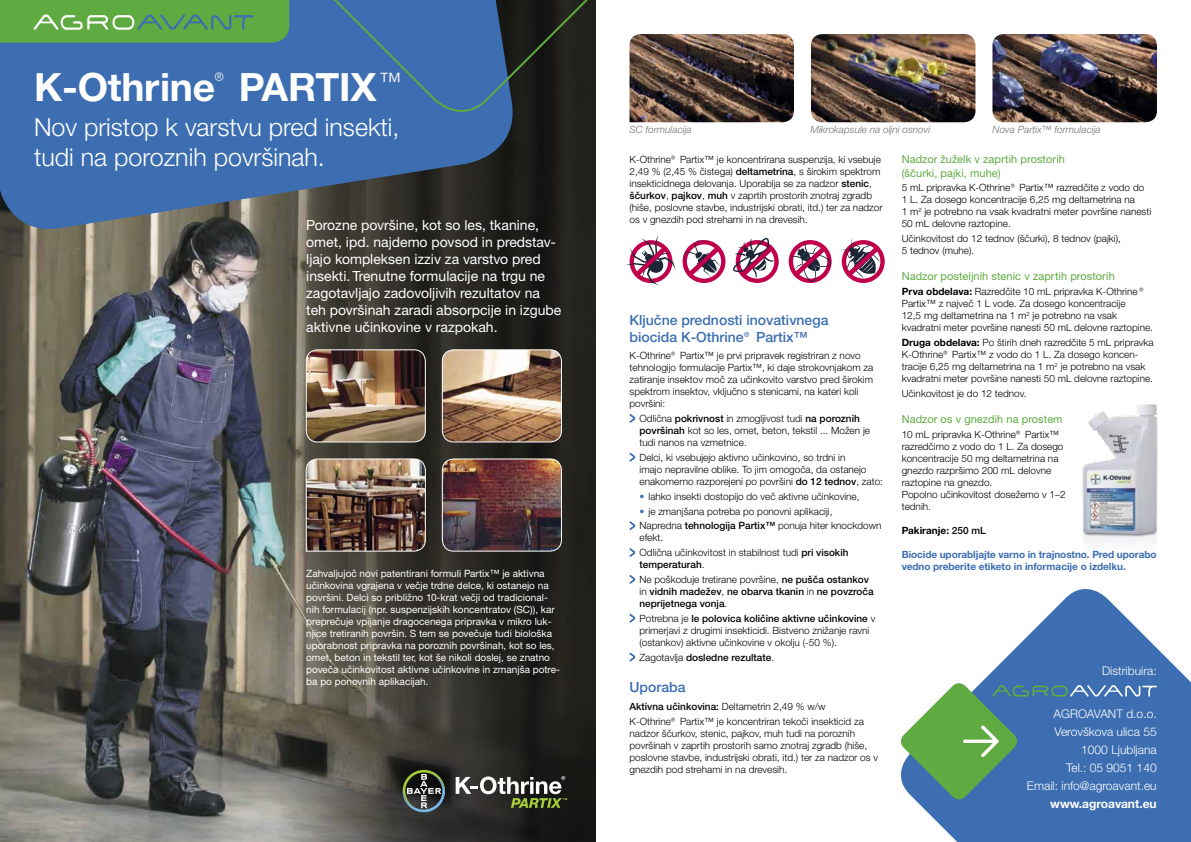
<style>
.page{position:relative;width:1191px;height:842px;background:#fff}
.page>*{position:absolute;margin:0;border:0;box-sizing:border-box;transform-origin:0 0}
.t1{font:700 39px "Helvetica Neue CE";letter-spacing:-.005em;color:#fff}
.t2{font:300 25px/30px "Helvetica Neue CE";color:#fff}
.t3{font:14px/17px "Helvetica Neue CE";color:#fff}
.t4{font:500 14px/16.8px "Helvetica Neue CE";color:#3c6eb1}
.t5{font:300 12px/18px "Helvetica Neue CE";color:#fff;text-align:right}
.t6{font:700 12px "Helvetica Neue CE";color:#fff}
.t7{font:11px/14px "Helvetica Neue CE";letter-spacing:.005em;color:#5faa41}
.t8{font:300 10px/12px "Helvetica Neue CE";color:#000}
.t9{font:10px/12px "Helvetica Neue CE";color:#fff}
.t10{font:700 10px/12px "Helvetica Neue CE";letter-spacing:-.01em;color:#3c6eb1}
.t11{font:500 10px/12px "Helvetica Neue CE";color:#000}
.t12{font:italic 300 10px "Helvetica Neue CE";color:#727272}
.t13{font:700 10px "Helvetica Neue CE";color:#000}
.s1{font-weight:500}
.s2{font-weight:700}
.s3{color:#3c6eb1}
.s4{font-weight:300}
</style>
<div class="page">
<img style="left:0;top:237px;width:278px;height:605px">
<svg style="left:278px;top:126px;width:317px;height:716px;background:#3a3831"></svg>
<img style="left:1082px;top:404px;width:76px;height:139px">
<img style="left:714px;top:34px;width:80px;height:88px">
<img style="left:811px;top:34px;width:164px;height:88px">
<img style="left:992px;top:34px;width:165px;height:88px">
<img style="left:306px;top:350px;width:119px;height:92px">
<div style="left:306px;top:349px;width:120px;height:93px;border:1px solid #fff;border-radius:11px"></div>
<img style="left:305px;top:458px;width:121px;height:94px">
<img style="left:442px;top:459px;width:119px;height:92px">
<div style="left:442px;top:458px;width:120px;height:94px;border:1px solid #fff;border-radius:11px"></div>
<img style="left:442px;top:350px;width:119px;height:92px">
<div style="left:442px;top:349px;width:120px;height:93px;border:1px solid #fff;border-radius:11px"></div>
<svg style="left:0;top:43px;width:520px;height:194px;background:#3e608d"></svg>
<svg style="left:208px;top:0;width:506px;height:126px;background:#526c8e"></svg>
<svg style="left:918px;top:589px;width:273px;height:253px;fill:#3c6eb1"></svg>
<svg style="left:0;top:0;width:289px;height:43px;background:#63aa4e"></svg>
<svg style="left:733px;top:237px;width:45px;height:46px"></svg>
<svg style="left:788px;top:240px;width:43px;height:43px"></svg>
<svg style="left:625px;top:235px;width:100px;height:50px"></svg>
<svg style="left:840px;top:239px;width:44px;height:44px"></svg>
<svg style="left:900px;top:680px;width:257px;height:123px;background:#55889c"></svg>
<svg style="left:403px;top:770px;width:42px;height:42px;background:#4a544b"></svg>
<svg style="left:455px;top:776px;width:112px;height:32px"></svg>
<svg style="left:629px;top:414px;width:7px;height:9px"></svg>
<svg style="left:629px;top:452px;width:7px;height:10px"></svg>
<svg style="left:629px;top:521px;width:7px;height:9px"></svg>
<svg style="left:629px;top:548px;width:7px;height:9px"></svg>
<svg style="left:629px;top:575px;width:7px;height:9px"></svg>
<svg style="left:629px;top:613px;width:7px;height:10px"></svg>
<svg style="left:629px;top:652px;width:7px;height:10px"></svg>
<h1 class="t1" style="left:34px;top:63px;width:369px">K-Othrine<sup>®</sup> PARTIX<sup>™</sup></h1>
<h2 class="t2" style="left:34px;top:112px;width:367px">Nov pristop k varstvu pred insekti, tudi na poroznih površinah.</h2>
<p class="t12" style="left:629px;top:124px;width:64px">SC formulacija</p>
<p class="t12" style="left:810px;top:124px;width:121px">Mikrokapsule na oljni osnovi</p>
<p class="t12" style="left:992px;top:124px;width:110px">Nova Partix™ formulacija</p>
<p class="t8" style="left:629px;top:154px;width:254px">K-Othrine® Partix™ je koncentrirana suspenzija, ki vsebuje 2,49 % (2,45 % čistega) <span class="s1">deltametrina</span>, s širokim spektrom insekticidnega delovanja. Uporablja se za nadzor <span class="s1">stenic</span>, <span class="s1">ščurkov</span>, <span class="s1">pajkov</span>, <span class="s1">muh</span> v zaprtih prostorih znotraj zgradb (hiše, poslovne stavbe, industrijski obrati, itd.) ter za nadzor os v gnezdih pod strehami in na drevesih.</p>
<p class="t7" style="left:901px;top:152px;width:165px">Nadzor žuželk v zaprtih prostorih (ščurki, pajki, muhe)</p>
<p class="t8" style="left:901px;top:182px;width:251px">5 mL pripravka K-Othrine® Partix™ razredčite z vodo do 1 L. Za dosego koncentracije 6,25 mg deltametrina na<br>1 m<sup>2</sup> je potrebno na vsak kvadratni meter površine nanesti 50 mL delovne raztopine.</p>
<p class="t8" style="left:901px;top:233px;width:221px">Učinkovitost do 12 tednov (ščurki), 8 tednov (pajki),<br>5 tednov (muhe).</p>
<p class="t7" style="left:901px;top:269px;width:215px">Nadzor posteljnih stenic v zaprtih prostorih</p>
<p class="t8" style="left:901px;top:285px;width:253px"><span class="s2">Prva obdelava:</span> Razredčite 10 mL pripravka K-Othrine® Partix™ z največ 1 L vode. Za dosego koncentracije<br>12,5 mg deltametrina na 1 m<sup>2</sup> je potrebno na vsak kvadratni meter površine nanesti 50 mL delovne raztopine.</p>
<p class="t8" style="left:901px;top:336px;width:253px"><span class="s2">Druga obdelava:</span> Po štirih dneh razredčite 5 mL pripravka K-Othrine® Partix™ z vodo do 1 L. Za dosego koncen&shy;tracije 6,25 mg deltametrina na 1 m<sup>2</sup> je potrebno na vsak kvadratni meter površine nanesti 50 mL delovne raztopine.</p>
<p class="t8" style="left:901px;top:387px;width:126px">Učinkovitost je do 12 tednov.</p>
<p class="t7" style="left:901px;top:412px;width:162px">Nadzor os v gnezdih na prostem</p>
<p class="t8" style="left:901px;top:428px;width:165px">10 mL pripravka K-Othrine® Partix™ razredčimo z vodo do 1 L. Za dosego koncentracije 50 mg deltametrina na gnezdo razpršimo 200 mL delovne raztopine na gnezdo.<br>Popolno učinkovitost dosežemo v 1–2 tednih.</p>
<p class="t13" style="left:901px;top:524px;width:86px">Pakiranje: <span class="s1">250 mL</span></p>
<p class="t10" style="left:901px;top:548px;width:256px">Biocide uporabljajte varno in trajnostno. Pred uporabo vedno preberite etiketo in informacije o izdelku.</p>
<p class="t3" style="left:306px;top:217px;width:257px">Porozne površine, kot so les, tkanine, omet, ipd. najdemo povsod in predstav&shy;ljajo kompleksen izziv za varstvo pred insekti. Trenutne formulacije na trgu ne zagotavljajo zadovoljivih rezultatov na teh površinah zaradi absorpcije in izgube aktivne učinkovine v razpokah.</p>
<h3 class="t4" style="left:629px;top:311px;width:200px">Ključne prednosti inovativnega biocida K-Othrine® Partix™</h3>
<p class="t8" style="left:629px;top:350px;width:245px">K-Othrine® Partix™ je prvi pripravek registriran z novo tehnologijo formulacije Partix™, ki daje strokovnjakom za zatiranje insektov moč za učinkovito varstvo pred širokim spektrom insektov, vključno s stenicami, na kateri koli površini:</p>
<p class="t8" style="left:639px;top:412px;width:232px">Odlična <span class="s1">pokrivnost</span> in zmogljivost tudi <span class="s1">na poroznih površinah</span> kot so les, omet, beton, tekstil ... Možen je tudi nanos na vzmetnice.</p>
<p class="t8" style="left:639px;top:451px;width:245px">Delci, ki vsebujejo aktivno učinkovino, so trdni in<br>imajo nepravilne oblike. To jim omogoča, da ostanejo enakomerno razporejeni po površini <span class="s1">do 12 tednov</span>, zato:</p>
<p class="t8" style="left:639px;top:490px;width:221px"><span class="s3">•</span> lahko insekti dostopijo do več aktivne učinkovine,</p>
<p class="t8" style="left:639px;top:503px;width:243px;line-height:14.8px"><span class="s3">•</span> je zmanjšana potreba po ponovni aplikaciji,<br>Napredna <span class="s1">tehnologija Partix™</span> ponuja hiter knockdown</p>
<p class="t8" style="left:639px;top:530px;width:210px;line-height:14.8px">efekt.<br>Odlična učinkovitost in stabilnost tudi <span class="s1">pri visokih</span></p>
<p class="t8" style="left:639px;top:557px;width:231px;line-height:14.8px"><span class="s1">temperaturah</span>.<br>Ne poškoduje tretirane površine, <span class="s1">ne pušča ostankov</span></p>
<p class="t11" style="left:639px;top:585px;width:235px"><span class="s4">in</span> vidnih madežev<span class="s4">,</span> ne obarva tkanin <span class="s4">in</span> ne povzroča neprijetnega vonja<span class="s4">.</span></p>
<p class="t8" style="left:639px;top:612px;width:237px">Potrebna je <span class="s1">le polovica količine aktivne učinkovine</span> v primerjavi z drugimi insekticidi. Bistveno znižanje ravni (ostankov) aktivne učinkovine v okolju (-50 %).</p>
<p class="t11" style="left:639px;top:651px;width:136px"><span class="s4">Zagotavlja</span> dosledne rezultate<span class="s4">.</span></p>
<h3 class="t4" style="left:629px;top:679px;width:58px">Uporaba</h3>
<p class="t8" style="left:629px;top:699px;width:236px;line-height:14.8px"><span class="s1">Aktivna učinkovina:</span> Deltametrin 2,49 % w/w<br>K-Othrine® Partix™ je koncentriran tekoči insekticid za</p>
<p class="t8" style="left:629px;top:727px;width:250px">nadzor ščurkov, stenic, pajkov, muh tudi na poroznih površinah v zaprtih prostorih samo znotraj zgradb (hiše, poslovne stavbe, industrijski obrati, itd.) ter za nadzor os v gnezdih pod strehami in na drevesih.</p>
<p class="t9" style="left:306px;top:567px;width:255px">Zahvaljujoč novi patentirani formuli Partix™ je aktivna učinkovina vgrajena v večje trdne delce, ki ostanejo na površini. Delci so približno 10-krat večji od tradicional&shy;nih formulacij (npr. suspenzijskih koncentratov (SC)), kar preprečuje vpijanje dragocenega pripravka v mikro luk&shy;njice tretiranih površin. S tem se povečuje tudi biološka uporabnost pripravka na poroznih površinah, kot so les, omet, beton in tekstil ter, kot še nikoli doslej, se znatno poveča učinkovitost aktivne učinkovine in zmanjša potre&shy;ba po ponovnih aplikacijah.</p>
<p class="t5" style="left:1102px;top:662px;width:56px">Distribuira:</p>
<p class="t5" style="left:1027px;top:705px;width:131px">AGROAVANT d.o.o.<br>Verovškova ulica 55<br>1000 Ljubljana<br>Tel.: 05 9051 140<br>Email: info@agroavant.eu</p>
<p class="t6" style="left:1050px;top:796px;width:108px">www.agroavant.eu</p>
</div>
